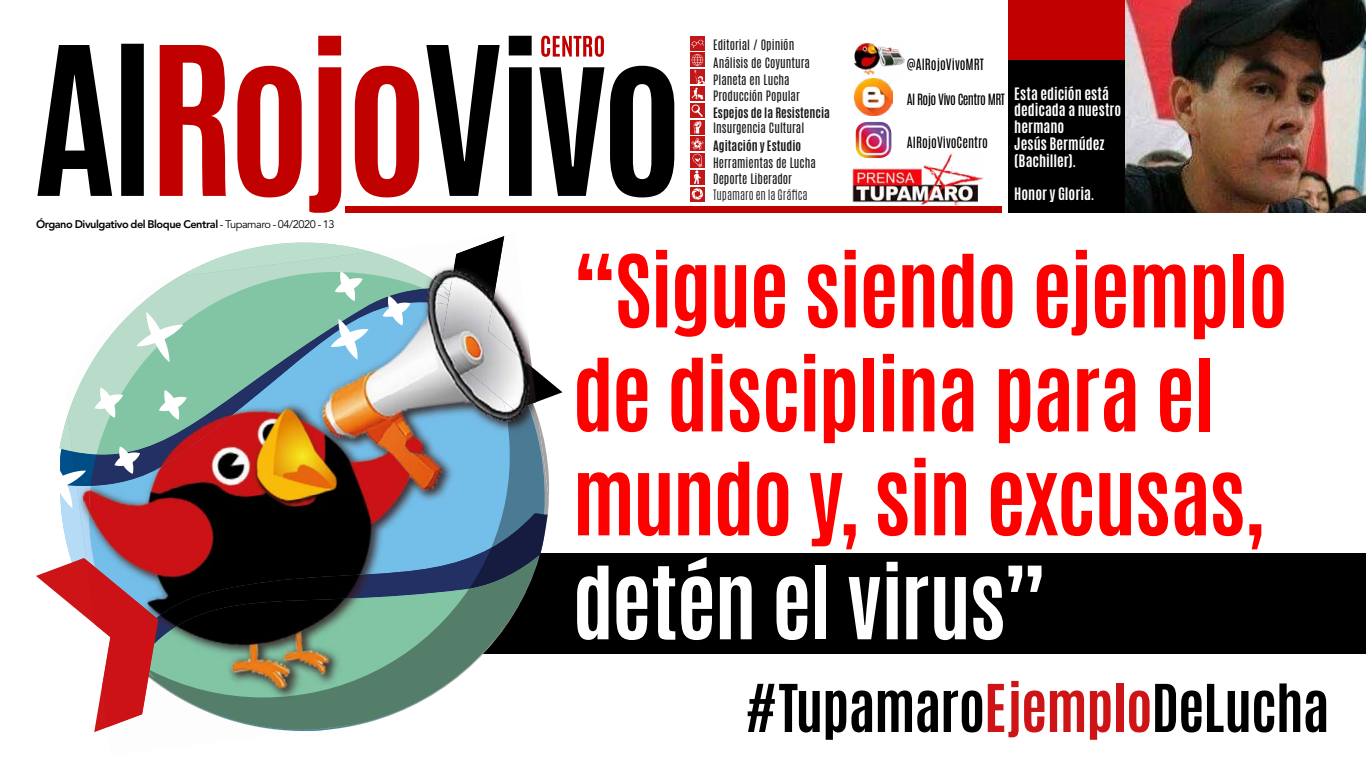
<style>
.page{position:relative;width:1366px;height:768px;background:#fff}
.page>*{position:absolute;margin:0;border:0;box-sizing:border-box;transform-origin:0 0}
.t1{font:700 85px/104px "Antonio";letter-spacing:-.025em;color:#f00}
.t2{font:700 85px "Antonio";letter-spacing:-.02em;color:#fff}
.t3{font:700 56px "Antonio";letter-spacing:-.02em;color:#000}
.t4{font:700 14.3px/16.7px "Antonio";letter-spacing:-.005em;color:#fff}
.t5{font:13px "Antonio";color:#000}
.t6{font:13px "Antonio";letter-spacing:-.05em;color:#000}
.t7{font:12px/17.3px "Antonio";color:#1a1a1a}
.t8{font:700 12px "Antonio";color:#1a1a1a}
.t9{font:300 12px "Antonio";color:#1a1a1a}
.t10{font:800 11px "Avenir LT Std";letter-spacing:-.04em;color:#000}
.s1{font-weight:400}
.s2{color:#cd1417}
</style>
<div class="page">
<img style="left:1010px;top:0;width:356px;height:213px">
<div style="left:1008px;top:0;width:117px;height:212px;background:#000"></div>
<div style="left:465px;top:553px;width:901px;height:101px;background:#000"></div>
<img style="left:78px;top:253px;width:360px;height:148px">
<img style="left:187px;top:401px;width:360px;height:330px">
<img style="left:469px;top:513px;width:79px;height:76px">
<img style="left:187px;top:555px;width:352px;height:175px">
<svg style="left:438px;top:269px;width:125px;height:141px"></svg>
<img style="left:440px;top:236px;width:96px;height:174px">
<svg style="left:159px;top:242px;width:216px;height:59px"></svg>
<svg style="left:383px;top:296px;width:27px;height:30px"></svg>
<svg style="left:331px;top:319px;width:38px;height:41px"></svg>
<svg style="left:136px;top:312px;width:47px;height:50px"></svg>
<svg style="left:36px;top:387px;width:151px;height:345px"></svg>
<div style="left:1008px;top:0;width:117px;height:59px;background:#c10000"></div>
<svg style="left:160px;top:36px;width:259px;height:177px"></svg>
<svg style="left:37px;top:44px;width:107px;height:152px"></svg>
<img style="left:852px;top:153px;width:132px;height:52px">
<div style="left:346px;top:206px;width:656px;height:6px;background:#c10000"></div>
<svg style="left:426px;top:36px;width:248px;height:161px"></svg>
<div style="left:690px;top:153px;width:15px;height:15px;background:#c11718"></div>
<div style="left:690px;top:86px;width:15px;height:15px;background:#c11718"></div>
<div style="left:690px;top:36px;width:15px;height:15px;background:#c11718"></div>
<svg style="left:691px;top:40px;width:13px;height:8px"></svg>
<div style="left:690px;top:136px;width:15px;height:15px;background:#c11718"></div>
<div style="left:690px;top:69px;width:15px;height:15px;background:#c11718"></div>
<svg style="left:690px;top:103px;width:15px;height:15px"></svg>
<div style="left:690px;top:120px;width:15px;height:14px;background:#c11718"></div>
<div style="left:690px;top:187px;width:15px;height:14px;background:#c11718"></div>
<svg style="left:690px;top:53px;width:15px;height:14px"></svg>
<svg style="left:692px;top:54px;width:13px;height:45px"></svg>
<div style="left:690px;top:170px;width:15px;height:15px;background:#c11718"></div>
<svg style="left:691px;top:105px;width:13px;height:95px"></svg>
<img style="left:853px;top:43px;width:52px;height:32px">
<img style="left:856px;top:122px;width:35px;height:36px">
<img style="left:855px;top:78px;width:38px;height:38px">
<p class="t10" style="left:36px;top:218px;width:300px">Órgano Divulgativo del Bloque Central <span class="s1">- Tupamaro - 04/2020 - 13</span></p>
<p class="t7" style="left:713px;top:37px;width:98px">Editorial / Opinión<br>Análisis de Coyuntura<br>Planeta en Lucha</p>
<p class="t7" style="left:713px;top:87px;width:88px">Producción Popular</p>
<p class="t7" style="left:713px;top:120px;width:93px">Insurgencia Cultural</p>
<p class="t7" style="left:713px;top:155px;width:104px;line-height:16px">Herramientas de Lucha<br>Deporte Liberador</p>
<p class="t9" style="left:713px;top:186px;width:96px">Tupamaro en la Gráfica</p>
<p class="t8" style="left:713px;top:103px;width:118px">Espejos de la Resistencia</p>
<p class="t8" style="left:713px;top:137px;width:90px">Agitación y Estudio</p>
<p class="t5" style="left:907px;top:55px;width:79px">@AlRojoVivoMRT</p>
<p class="t6" style="left:907px;top:90px;width:100px">Al Rojo Vivo Centro MRT</p>
<p class="t5" style="left:907px;top:133px;width:83px">AlRojoVivoCentro</p>
<p class="t4" style="left:1014px;top:85px;width:109px">Esta edición está dedicada a nuestro hermano<br>Jesús Bermúdez (Bachiller).</p>
<p class="t4" style="left:1014px;top:186px;width:82px">Honor y Gloria.</p>
<h1 class="t1" style="left:573px;top:240px;width:717px">“Sigue siendo ejemplo de disciplina para el mundo y, sin excusas,</h1>
<h1 class="t2" style="left:573px;top:539px;width:476px">detén el virus”</h1>
<h2 class="t3" style="left:744px;top:666px;width:587px">#Tupamaro<span class="s2">Ejemplo</span>DeLucha</h2>
</div>
